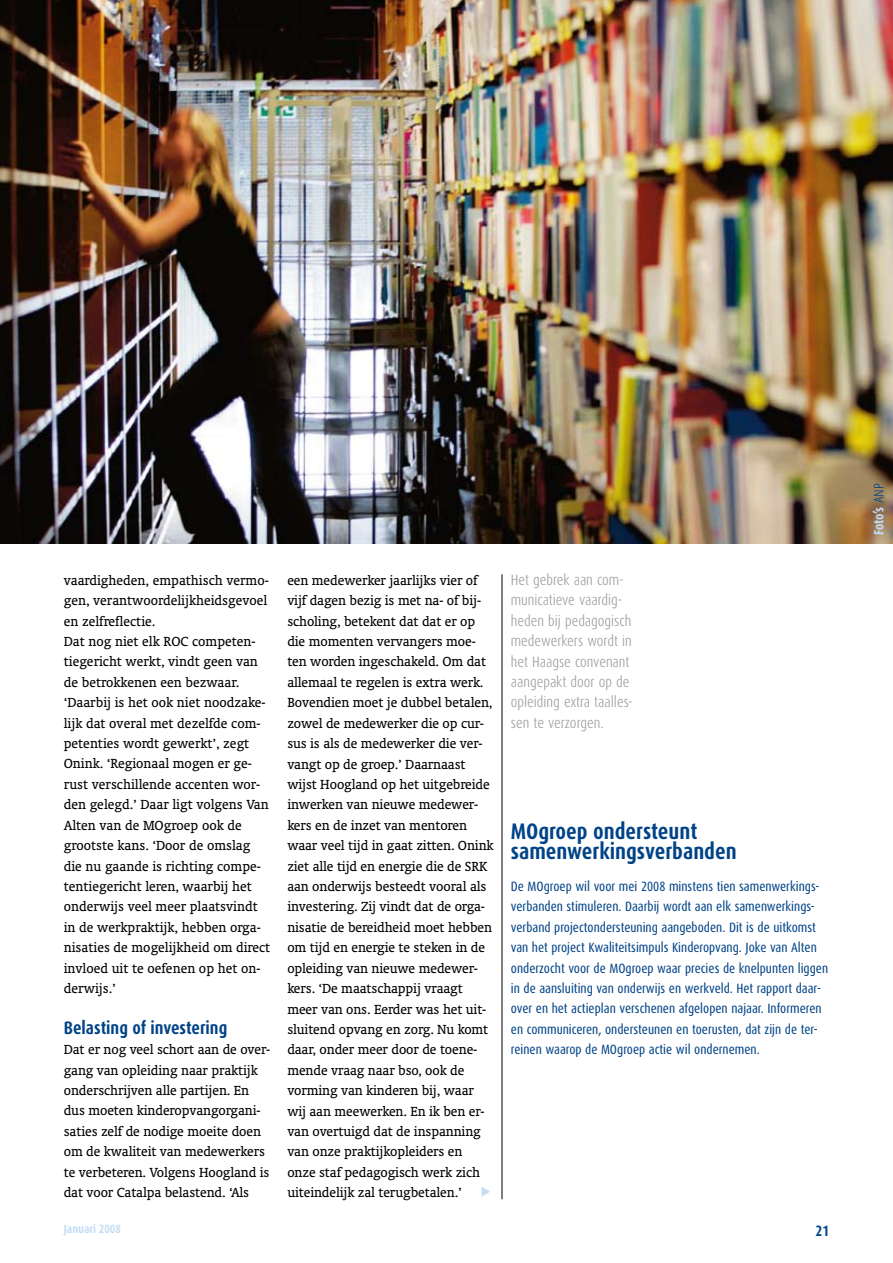
<style>
.page{position:relative;width:893px;height:1263px;background:#fff}
.page>*{position:absolute;margin:0;border:0;box-sizing:border-box;transform-origin:0 0}
.t1{font:700 22.5px/20.4px "Dax Condensed";color:#004387}
.t2{font:700 18px "Dax Condensed";color:#004387}
.t3{font:15px/20.4px "Oranda BT";letter-spacing:-.005em;color:#000}
.t4{font:300 15px/20.4px "Dax Condensed";color:#9c9c9c}
.t5{font:700 15px "Dax Condensed";color:#004387}
.t6{font:13.5px/20.4px "Dax Condensed";color:#004387}
.t7{font:700 13.5px "Dax Condensed";color:#c3dcf4}
.t8{font:700 12px "Dax Condensed";color:#c3dcf4}
.s1{font-weight:300;color:#004387}
</style>
<div class="page">
<hr style="left:502px;top:574px;width:1px;height:625px;background:#000">
<img style="left:0;top:0;width:893px;height:544px">
<p class="t3" style="left:64px;top:570px;width:208px">vaardigheden, empathisch vermo&shy;gen, verantwoordelijkheidsgevoel en zelfreflectie.<br>Dat nog niet elk ROC competen&shy;tiegericht werkt, vindt geen van de betrokkenen een bezwaar. ‘Daarbij is het ook niet noodzake&shy;lijk dat overal met dezelfde com&shy;petenties wordt gewerkt’, zegt<br>Onink. ‘Regionaal mogen er ge&shy;rust verschillende accenten wor&shy;den gelegd.’ Daar ligt volgens Van<br>Alten van de MOgroep ook de grootste kans. ‘Door de omslag die nu gaande is richting compe&shy;tentiegericht leren, waarbij het onderwijs veel meer plaatsvindt in de werkpraktijk, hebben orga&shy;nisaties de mogelijkheid om direct invloed uit te oefenen op het on&shy;derwijs.’</p>
<p class="t2" style="left:64px;top:1017px;width:165px">Belasting of investering</p>
<p class="t3" style="left:64px;top:1039px;width:208px">Dat er nog veel schort aan de over&shy;gang van opleiding naar praktijk onderschrijven alle partijen. En dus moeten kinderopvangorgani&shy;saties zelf de nodige moeite doen om de kwaliteit van medewerkers te verbeteren. Volgens Hoogland is dat voor Catalpa belastend. ‘Als</p>
<p class="t3" style="left:287px;top:570px;width:208px">een medewerker jaarlijks vier of vijf dagen bezig is met na- of bij&shy;scholing, betekent dat dat er op die momenten vervangers moe&shy;ten worden ingeschakeld. Om dat allemaal te regelen is extra werk.<br>Bovendien moet je dubbel betalen, zowel de medewerker die op cur&shy;sus is als de medewerker die ver&shy;vangt op de groep.’ Daarnaast wijst Hoogland op het uitgebreide inwerken van nieuwe medewer&shy;kers en de inzet van mentoren waar veel tijd in gaat zitten. Onink ziet alle tijd en energie die de SRK aan onderwijs besteedt vooral als investering. Zij vindt dat de orga&shy;nisatie de bereidheid moet hebben om tijd en energie te steken in de opleiding van nieuwe medewer&shy;kers. ‘De maatschappij vraagt meer van ons. Eerder was het uit&shy;sluitend opvang en zorg. Nu komt daar, onder meer door de toene&shy;mende vraag naar bso, ook de vorming van kinderen bij, waar wij aan meewerken. En ik ben er&shy;van overtuigd dat de inspanning van onze praktijkopleiders en onze staf pedagogisch werk zich uiteindelijk zal terugbetalen.’</p>
<p class="t4" style="left:511px;top:570px;width:123px">Het gebrek aan com&shy;municatieve vaardig&shy;heden bij pedagogisch medewerkers wordt in het Haagse convenant aangepakt door op de opleiding extra taalles&shy;sen te verzorgen.</p>
<h1 class="t1" style="left:511px;top:821px;width:227px">MOgroep ondersteunt samenwerkingsverbanden</h1>
<p class="t6" style="left:511px;top:876px;width:319px">De MOgroep wil voor mei 2008 minstens tien samenwerkings&shy;verbanden stimuleren. Daarbij wordt aan elk samenwerkings&shy;verband projectondersteuning aangeboden. Dit is de uitkomst van het project Kwaliteitsimpuls Kinderopvang. Joke van Alten onderzocht voor de MOgroep waar precies de knelpunten liggen in de aansluiting van onderwijs en werkveld. Het rapport daar&shy;over en het actieplan verschenen afgelopen najaar. Informeren en communiceren, ondersteunen en toerusten, dat zijn de ter&shy;reinen waarop de MOgroep actie wil ondernemen.</p>
<p class="t8" style="left:64px;top:1222px;width:59px">Januari 2008</p>
<p class="t5" style="left:815px;top:1222px;width:15px">21</p>
<p class="t7" style="left:871px;top:535px;width:53px;rotate:-90deg">Foto’s <span class="s1">ANP</span></p>
</div>
